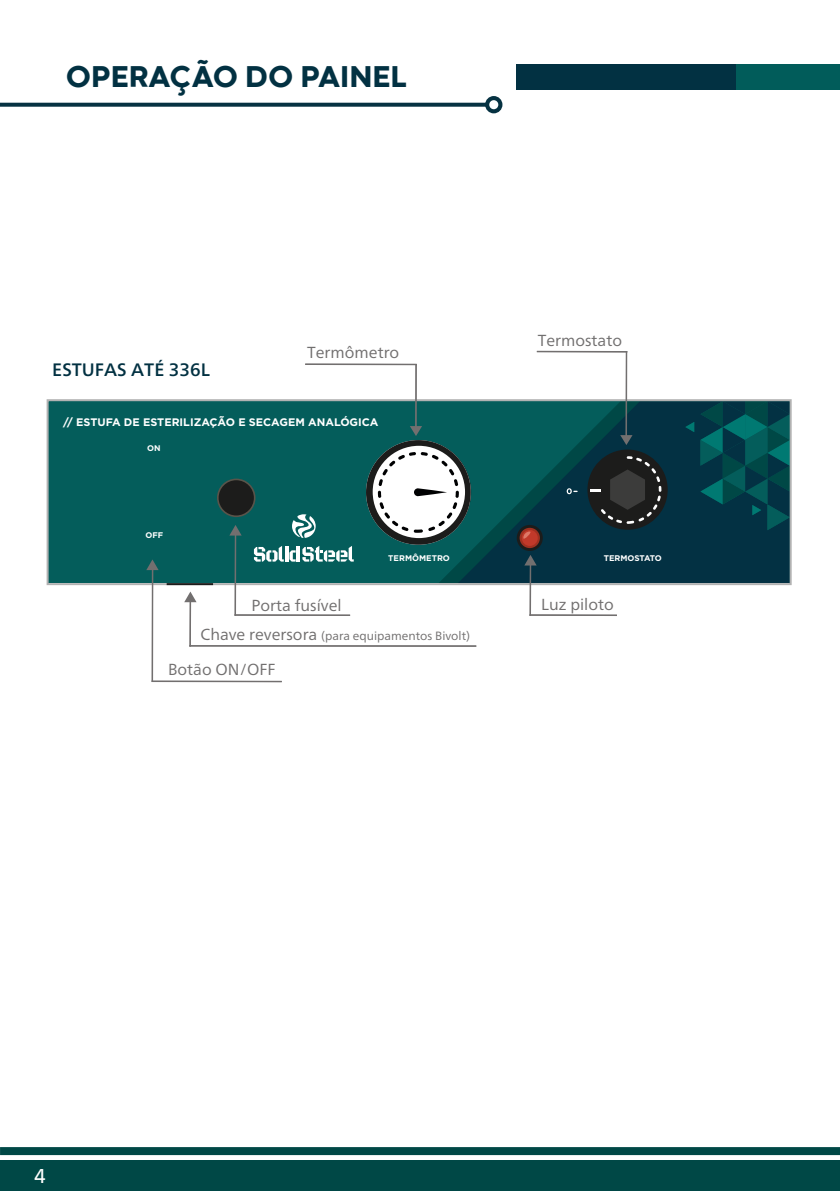
<style>
.page{position:relative;width:840px;height:1191px;background:#fff}
.page>*{position:absolute;margin:0;border:0;box-sizing:border-box;transform-origin:0 0}
.t1{font:800 31px "Codec Warm Trial";color:#023142}
.t2{font:20px "Frutiger Neue LT";color:#fff}
.t3{font:500 18px "Frutiger Neue LT";color:#023142}
.t4{font:16px "Frutiger Neue LT";color:#716f6f}
.t5{font:12px "Frutiger Neue LT";color:#716f6f}
.t6{font:700 11px "Gotham";color:#fff}
.t7{font:700 8.2px "Gotham";color:#fff}
.s1{font-size:16px}
</style>
<div class="page">
<div style="left:48px;top:401px;width:741px;height:182px;background:#045d5b"></div>
<div style="left:661px;top:402px;width:127px;height:180px;background:#033143"></div>
<svg style="left:685px;top:422px;width:8px;height:10px"></svg>
<svg style="left:700px;top:402px;width:88px;height:128px"></svg>
<hr style="left:296px;top:546px;width:4px;height:15px;background:#fff">
<svg style="left:254px;top:546px;width:41px;height:15px"></svg>
<svg style="left:302px;top:546px;width:51px;height:15px"></svg>
<svg style="left:292px;top:514px;width:23px;height:24px"></svg>
<div style="left:47px;top:399px;width:744px;height:186px;border:2px solid #b2b2b2"></div>
<div style="left:0;top:1160px;width:839px;height:31px;background:#004846"></div>
<div style="left:0;top:1147px;width:839px;height:8px;background:#004846"></div>
<svg style="left:0;top:103px;width:485px;height:4px;fill:#063242"></svg>
<div style="left:485px;top:96px;width:17px;height:17px;background:#063242;border-radius:50%"></div>
<div style="left:489px;top:100px;width:9px;height:9px;background:#fff;border-radius:50%"></div>
<div style="left:516px;top:64px;width:323px;height:25px;background:#023142"></div>
<div style="left:736px;top:64px;width:103px;height:25px;background:#015c5a"></div>
<svg style="left:217px;top:478px;width:38px;height:39px"></svg>
<hr style="left:415px;top:364px;width:1px;height:70px;background:#726f6f">
<hr style="left:625px;top:351px;width:2px;height:92px;background:#726f6f">
<hr style="left:536px;top:351px;width:91px;height:1px;background:#726f6f">
<hr style="left:305px;top:363px;width:111px;height:2px;background:#726f6f">
<hr style="left:529px;top:561px;width:2px;height:55px;background:#726f6f">
<hr style="left:529px;top:614px;width:87px;height:2px;background:#726f6f">
<div style="left:587px;top:449px;width:80px;height:81px;background:#1c1c1b;border-radius:50%"></div>
<svg style="left:146px;top:559px;width:12px;height:11px"></svg>
<hr style="left:151px;top:565px;width:2px;height:116px;background:#726f6f">
<hr style="left:151px;top:680px;width:130px;height:2px;background:#726f6f">
<svg style="left:230px;top:525px;width:11px;height:10px"></svg>
<hr style="left:234px;top:531px;width:2px;height:84px;background:#726f6f">
<hr style="left:234px;top:614px;width:116px;height:2px;background:#726f6f">
<svg style="left:184px;top:591px;width:12px;height:11px"></svg>
<hr style="left:189px;top:597px;width:2px;height:49px;background:#726f6f">
<hr style="left:189px;top:645px;width:287px;height:2px;background:#726f6f">
<hr style="left:166px;top:583px;width:47px;height:2px;background:#1c1c1b">
<svg style="left:366px;top:401px;width:295px;height:182px"></svg>
<h1 class="t1" style="left:66px;top:56px;width:343px">OPERAÇÃO DO PAINEL</h1>
<p class="t3" style="left:52px;top:359px;width:159px">ESTUFAS ATÉ 336L</p>
<p class="t4" style="left:307px;top:343px;width:94px">Termômetro</p>
<p class="t6" style="left:63px;top:415px;width:317px">// ESTUFA DE ESTERILIZAÇÃO E SECAGEM ANALÓGICA</p>
<p class="t7" style="left:147px;top:443px;width:15px">ON</p>
<p class="t7" style="left:145px;top:530px;width:19px">OFF</p>
<p class="t4" style="left:537px;top:331px;width:86px">Termostato</p>
<p class="t4" style="left:251px;top:596px;width:91px">Porta fusível</p>
<p class="t7" style="left:388px;top:553px;width:63px">TERMÔMETRO</p>
<p class="t7" style="left:603px;top:553px;width:60px">TERMOSTATO</p>
<p class="t4" style="left:541px;top:594px;width:74px">Luz piloto</p>
<p class="t5" style="left:200px;top:629px;width:271px"><span class="s1">Chave reversora</span> (para equipamentos Bivolt)</p>
<p class="t4" style="left:168px;top:659px;width:109px">Botão ON/OFF</p>
<p class="t2" style="left:34px;top:1164px;width:13px">4</p>
</div>
